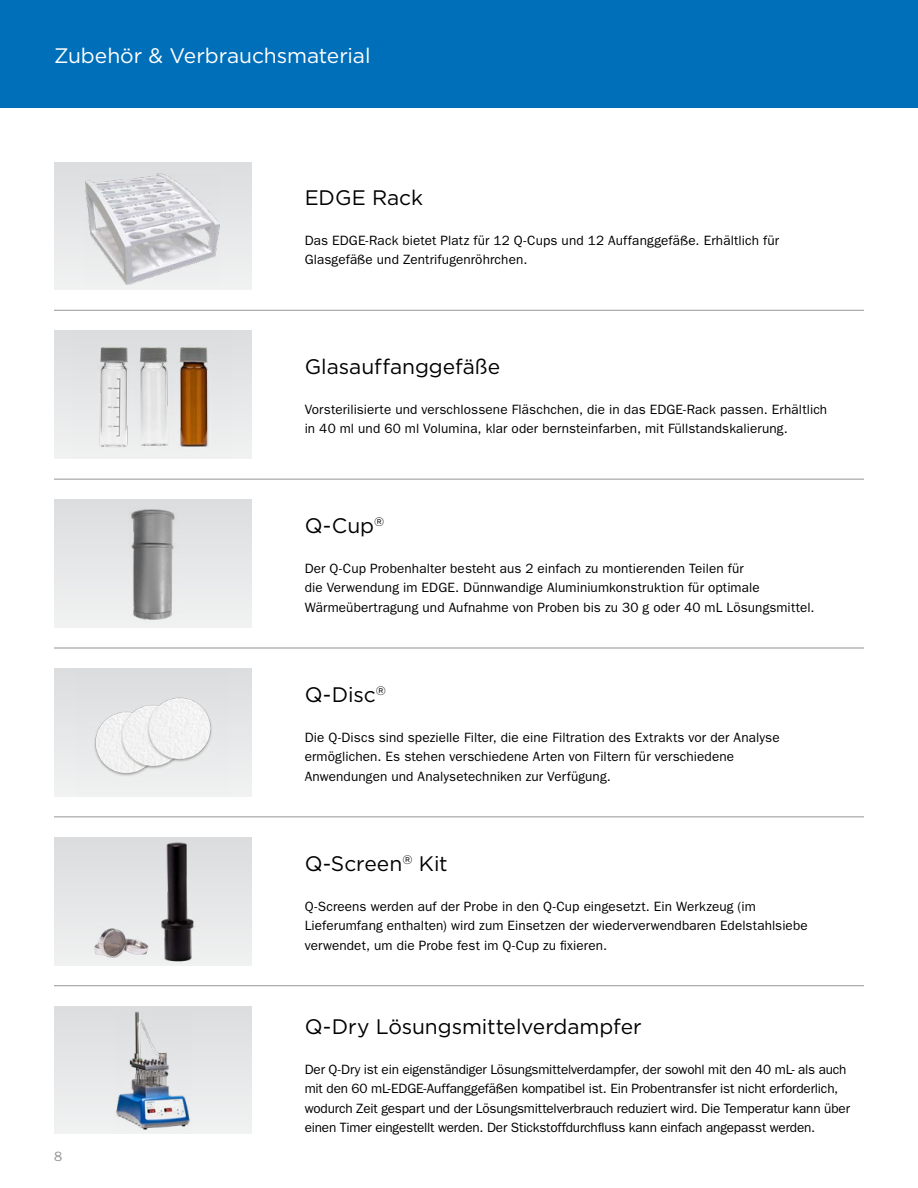
<style>
.page{position:relative;width:918px;height:1188px;background:#fff}
.page>*{position:absolute;margin:0;border:0;box-sizing:border-box;transform-origin:0 0}
.Subject_Subhead{font:21px "Gotham HTF";letter-spacing:-.005em;color:#000}
.Page_Header__blue_ba{font:21px "Gotham HTF";letter-spacing:-.005em;color:#fff}
.Paragraph_Copy{font:13.5px/19.5px "ITC Franklin Gothic Std";letter-spacing:.005em;color:#000}
.t1{font:13.5px "ITC Franklin Gothic Std";color:#939598}
</style>
<div class="page">
<div style="left:54px;top:331px;width:198px;height:128px;background:linear-gradient(to bottom,#dcddde,#f0f1f2)"></div>
<img style="left:74px;top:331px;width:158px;height:116px">
<div style="left:54px;top:500px;width:198px;height:127px;background:#e6e7e8"></div>
<img style="left:128px;top:506px;width:49px;height:114px">
<div style="left:0;top:0;width:918px;height:108px;background:#006fba"></div>
<div style="left:54px;top:669px;width:198px;height:127px;background:linear-gradient(to bottom,#dcddde,#f1f1f2)"></div>
<img style="left:76px;top:669px;width:153px;height:106px">
<img style="left:54px;top:837px;width:198px;height:128px">
<div style="left:54px;top:162px;width:198px;height:128px;background:#e5e6e7"></div>
<img style="left:85px;top:173px;width:135px;height:112px">
<hr style="left:54px;top:310px;width:810px;height:1px;background:#939598">
<hr style="left:54px;top:479px;width:810px;height:1px;background:#939598">
<hr style="left:54px;top:648px;width:810px;height:1px;background:#939598">
<hr style="left:54px;top:816px;width:810px;height:1px;background:#939598">
<div style="left:54px;top:1006px;width:198px;height:128px;background:#e6e7e8"></div>
<img style="left:115px;top:1010px;width:76px;height:120px">
<hr style="left:54px;top:985px;width:810px;height:1px;background:#939598">
<p class="Page_Header__blue_ba" style="left:54px;top:44px;width:318px">Zubehör &amp; Verbrauchsmaterial</p>
<p class="Subject_Subhead" style="left:305px;top:186px;width:120px">EDGE Rack</p>
<p class="Paragraph_Copy" style="left:305px;top:231px;width:476px">Das EDGE-Rack bietet Platz für 12 Q-Cups und 12 Auffanggefäße. Erhältlich für<br>Glasgefäße und Zentrifugenröhrchen.</p>
<p class="Subject_Subhead" style="left:305px;top:355px;width:197px">Glasauffanggefäße</p>
<p class="Paragraph_Copy" style="left:305px;top:399px;width:524px">Vorsterilisierte und verschlossene Fläschchen, die in das EDGE-Rack passen. Erhältlich in 40 ml und 60 ml Volumina, klar oder bernsteinfarben, mit Füllstandskalierung.</p>
<p class="Subject_Subhead" style="left:305px;top:514px;width:81px">Q-Cup<sup>®</sup></p>
<p class="Paragraph_Copy" style="left:305px;top:559px;width:511px">Der Q-Cup Probenhalter besteht aus 2 einfach zu montierenden Teilen für<br>die Verwendung im EDGE. Dünnwandige Aluminiumkonstruktion für optimale<br>Wärmeübertragung und Aufnahme von Proben bis zu 30 g oder 40 mL Lösungsmittel.</p>
<p class="Subject_Subhead" style="left:305px;top:683px;width:83px">Q-Disc<sup>®</sup></p>
<p class="Paragraph_Copy" style="left:305px;top:727px;width:477px">Die Q-Discs sind spezielle Filter, die eine Filtration des Extrakts vor der Analyse ermöglichen. Es stehen verschiedene Arten von Filtern für verschiedene<br>Anwendungen und Analysetechniken zur Verfügung.</p>
<p class="Subject_Subhead" style="left:305px;top:852px;width:145px">Q-Screen<sup>®</sup> Kit</p>
<p class="Paragraph_Copy" style="left:305px;top:896px;width:505px">Q-Screens werden auf der Probe in den Q-Cup eingesetzt. Ein Werkzeug (im<br>Lieferumfang enthalten) wird zum Einsetzen der wiederverwendbaren Edelstahlsiebe verwendet, um die Probe fest im Q-Cup zu fixieren.</p>
<p class="t1" style="left:54px;top:1149px;width:10px">8</p>
<p class="Subject_Subhead" style="left:305px;top:1015px;width:338px">Q-Dry Lösungsmittelverdampfer</p>
<p class="Paragraph_Copy" style="left:305px;top:1060px;width:547px">Der Q-Dry ist ein eigenständiger Lösungsmittelverdampfer, der sowohl mit den 40 mL- als auch mit den 60 mL-EDGE-Auffanggefäßen kompatibel ist. Ein Probentransfer ist nicht erforderlich, wodurch Zeit gespart und der Lösungsmittelverbrauch reduziert wird. Die Temperatur kann über einen Timer eingestellt werden. Der Stickstoffdurchfluss kann einfach angepasst werden.</p>
</div>
